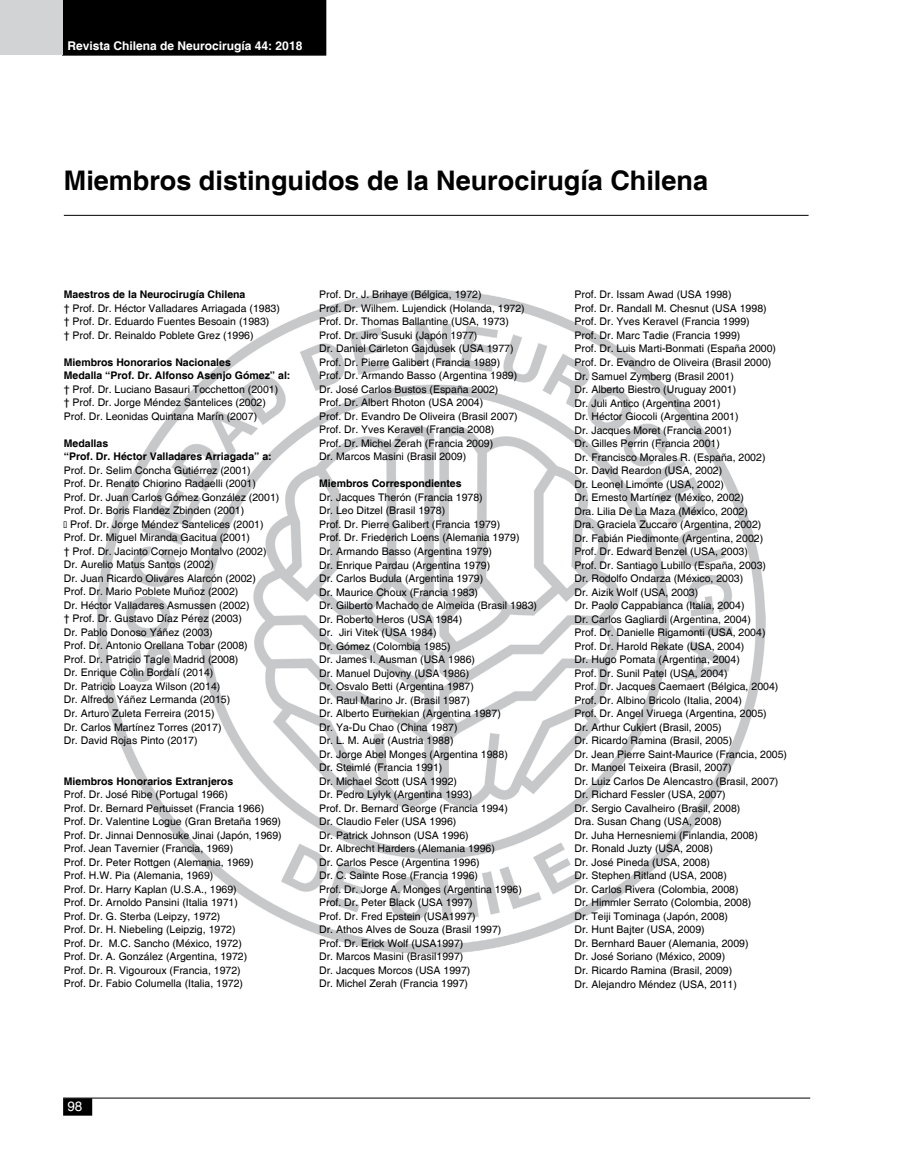
<style>
.page{position:relative;width:915px;height:1170px;background:#fff}
.page>*{position:absolute;margin:0;border:0;box-sizing:border-box;transform-origin:0 0}
.t1{font:700 27px "Helvetica";color:#000}
.t2{font:13.5px "Helvetica";color:#fff}
.t3{font:700 12px "Helvetica";color:#fff}
.t4{font:10.5px/13.5px "Helvetica";color:#000}
.t5{font:700 10.5px/13.5px "Helvetica";color:#000}
</style>
<div class="page">
<div style="left:64px;top:1098px;width:27px;height:16px;background:#000"></div>
<div style="left:63px;top:1098px;width:29px;height:17px;border:2px solid #000"></div>
<hr style="left:63px;top:1097px;width:747px;height:1px;background:#000">
<div style="left:62px;top:0;width:264px;height:56px;background:#000"></div>
<div style="left:0;top:0;width:62px;height:55px;background:#d1d3d4"></div>
<img style="left:98px;top:290px;width:667px;height:663px">
<hr style="left:64px;top:215px;width:744px;height:1px;background:#000">
<p class="t3" style="left:67px;top:39px;width:236px">Revista Chilena de Neurocirugía 44: 2018</p>
<h1 class="t1" style="left:64px;top:164px;width:645px">Miembros distinguidos de la Neurocirugía Chilena</h1>
<p class="t5" style="left:64px;top:288px;width:183px">Maestros de la Neurocirugía Chilena</p>
<p class="t4" style="left:64px;top:301px;width:217px">† Prof. Dr. Héctor Valladares Arriagada (1983) † Prof. Dr. Eduardo Fuentes Besoain (1983)<br>† Prof. Dr. Reinaldo Poblete Grez (1996)</p>
<p class="t5" style="left:64px;top:356px;width:228px">Miembros Honorarios Nacionales<br>Medalla “Prof. Dr. Alfonso Asenjo Gómez” al:</p>
<p class="t4" style="left:64px;top:382px;width:216px">† Prof. Dr. Luciano Basauri Tocchetton (2001) † Prof. Dr. Jorge Méndez Santelices (2002)<br>Prof. Dr. Leonidas Quintana Marín (2007)</p>
<p class="t5" style="left:64px;top:437px;width:209px">Medallas<br>“Prof. Dr. Héctor Valladares Arriagada” a:</p>
<p class="t4" style="left:64px;top:463px;width:188px">Prof. Dr. Selim Concha Gutiérrez (2001)</p>
<p class="t4" style="left:64px;top:477px;width:193px">Prof. Dr. Renato Chiorino Radaelli (2001)</p>
<p class="t4" style="left:64px;top:490px;width:217px">Prof. Dr. Juan Carlos Gómez González (2001)</p>
<p class="t4" style="left:64px;top:504px;width:182px">Prof. Dr. Boris Flandez Zbinden (2001)</p>
<p class="t4" style="left:70px;top:517px;width:195px">Prof. Dr. Jorge Méndez Santelices (2001)</p>
<p class="t4" style="left:64px;top:531px;width:188px">Prof. Dr. Miguel Miranda Gacitua (2001)</p>
<p class="t4" style="left:64px;top:544px;width:204px">† Prof. Dr. Jacinto Cornejo Montalvo (2002)</p>
<p class="t4" style="left:64px;top:558px;width:151px">Dr. Aurelio Matus Santos (2002)</p>
<p class="t4" style="left:64px;top:571px;width:193px">Dr. Juan Ricardo Olivares Alarcón (2002)</p>
<p class="t4" style="left:64px;top:585px;width:176px">Prof. Dr. Mario Poblete Muñoz (2002)</p>
<p class="t4" style="left:64px;top:598px;width:187px">Dr. Héctor Valladares Asmussen (2002)</p>
<p class="t4" style="left:64px;top:612px;width:179px">† Prof. Dr. Gustavo Díaz Pérez (2003)</p>
<p class="t4" style="left:64px;top:625px;width:150px">Dr. Pablo Donoso Yáñez (2003)</p>
<p class="t4" style="left:64px;top:639px;width:185px">Prof. Dr. Antonio Orellana Tobar (2008)</p>
<p class="t4" style="left:64px;top:652px;width:176px">Prof. Dr. Patricio Tagle Madrid (2008)</p>
<p class="t4" style="left:64px;top:666px;width:151px">Dr. Enrique Colin Bordalí (2014)</p>
<p class="t4" style="left:64px;top:680px;width:158px">Dr. Patricio Loayza Wilson (2014)</p>
<p class="t4" style="left:64px;top:693px;width:168px">Dr. Alfredo Yáñez Lermanda (2015)</p>
<p class="t4" style="left:64px;top:707px;width:152px">Dr. Arturo Zuleta Ferreira (2015)</p>
<p class="t4" style="left:64px;top:720px;width:159px">Dr. Carlos Martínez Torres (2017)</p>
<p class="t4" style="left:64px;top:734px;width:135px">Dr. David Rojas Pinto (2017)</p>
<p class="t5" style="left:64px;top:774px;width:171px">Miembros Honorarios Extranjeros</p>
<p class="t4" style="left:64px;top:788px;width:219px">Prof. Dr. José Ribe (Portugal 1966)<br>Prof. Dr. Bernard Pertuisset (Francia 1966)<br>Prof. Dr. Valentine Logue (Gran Bretaña 1969)<br>Prof. Dr. Jinnai Dennosuke Jinai (Japón, 1969)<br>Prof. Jean Tavernier (Francia, 1969)<br>Prof. Dr. Peter Rottgen (Alemania, 1969)<br>Prof. H.W. Pia (Alemania, 1969)<br>Prof. Dr. Harry Kaplan (U.S.A., 1969)<br>Prof. Dr. Arnoldo Pansini (Italia 1971)<br>Prof. Dr. G. Sterba (Leipzy, 1972)<br>Prof. Dr. H. Niebeling (Leipzig, 1972)<br>Prof. Dr. M.C. Sancho (México, 1972)<br>Prof. Dr. A. González (Argentina, 1972)<br>Prof. Dr. R. Vigouroux (Francia, 1972)<br>Prof. Dr. Fabio Columella (Italia, 1972)</p>
<p class="t4" style="left:319px;top:288px;width:207px">Prof. Dr. J. Brihaye (Bélgica, 1972)<br>Prof. Dr. Wilhem. Lujendick (Holanda, 1972)<br>Prof. Dr. Thomas Ballantine (USA, 1973)<br>Prof. Dr. Jiro Susuki (Japón 1977)<br>Dr. Daniel Carleton Gajdusek (USA 1977)<br>Prof. Dr. Pierre Galibert (Francia 1989)<br>Prof. Dr. Armando Basso (Argentina 1989)<br>Dr. José Carlos Bustos (España 2002)<br>Prof. Dr. Albert Rhoton (USA 2004)<br>Prof. Dr. Evandro De Oliveira (Brasil 2007)<br>Prof. Dr. Yves Keravel (Francia 2008)<br>Prof. Dr. Michel Zerah (Francia 2009)<br>Dr. Marcos Masini (Brasil 2009)</p>
<p class="t5" style="left:319px;top:477px;width:144px">Miembros Correspondientes</p>
<p class="t4" style="left:319px;top:491px;width:219px">Dr. Jacques Therón (Francia 1978)<br>Dr. Leo Ditzel (Brasil 1978)<br>Prof. Dr. Pierre Galibert (Francia 1979)<br>Prof. Dr. Friederich Loens (Alemania 1979)<br>Dr. Armando Basso (Argentina 1979)<br>Dr. Enrique Pardau (Argentina 1979)<br>Dr. Carlos Budula (Argentina 1979)<br>Dr. Maurice Choux (Francia 1983)<br>Dr. Gilberto Machado de Almeida (Brasil 1983)<br>Dr. Roberto Heros (USA 1984)<br>Dr. Jiri Vitek (USA 1984)<br>Dr. Gómez (Colombia 1985)<br>Dr. James I. Ausman (USA 1986)<br>Dr. Manuel Dujovny (USA 1986)<br>Dr. Osvalo Betti (Argentina 1987)<br>Dr. Raul Marino Jr. (Brasil 1987)<br>Dr. Alberto Eurnekian (Argentina 1987)<br>Dr. Ya-Du Chao (China 1987)<br>Dr. L. M. Auer (Austria 1988)<br>Dr. Jorge Abel Monges (Argentina 1988)<br>Dr. Steimlé (Francia 1991)<br>Dr. Michael Scott (USA 1992)<br>Dr. Pedro Lylyk (Argentina 1993)<br>Prof. Dr. Bernard George (Francia 1994)<br>Dr. Claudio Feler (USA 1996)<br>Dr. Patrick Johnson (USA 1996)<br>Dr. Albrecht Harders (Alemania 1996)<br>Dr. Carlos Pesce (Argentina 1996)<br>Dr. C. Sainte Rose (Francia 1996)<br>Prof. Dr. Jorge A. Monges (Argentina 1996)<br>Prof. Dr. Peter Black (USA 1997)<br>Prof. Dr. Fred Epstein (USA1997)<br>Dr. Athos Alves de Souza (Brasil 1997)<br>Prof. Dr. Erick Wolf (USA1997)<br>Dr. Marcos Masini (Brasil1997)<br>Dr. Jacques Morcos (USA 1997)<br>Dr. Michel Zerah (Francia 1997)</p>
<p class="t4" style="left:574px;top:288px;width:214px">Prof. Dr. Issam Awad (USA 1998)<br>Prof. Dr. Randall M. Chesnut (USA 1998)<br>Prof. Dr. Yves Keravel (Francia 1999)<br>Prof. Dr. Marc Tadie (Francia 1999)<br>Prof. Dr. Luis Marti-Bonmati (España 2000)<br>Prof. Dr. Evandro de Oliveira (Brasil 2000)<br>Dr. Samuel Zymberg (Brasil 2001)<br>Dr. Alberto Biestro (Uruguay 2001)<br>Dr. Juli Antico (Argentina 2001)<br>Dr. Héctor Giocoli (Argentina 2001)<br>Dr. Jacques Moret (Francia 2001)<br>Dr. Gilles Perrin (Francia 2001)<br>Dr. Francisco Morales R. (España, 2002)<br>Dr. David Reardon (USA, 2002)<br>Dr. Leonel Limonte (USA, 2002)<br>Dr. Ernesto Martínez (México, 2002)<br>Dra. Lilia De La Maza (México, 2002)<br>Dra. Graciela Zuccaro (Argentina, 2002)<br>Dr. Fabián Piedimonte (Argentina, 2002)<br>Prof. Dr. Edward Benzel (USA, 2003)<br>Prof. Dr. Santiago Lubillo (España, 2003)<br>Dr. Rodolfo Ondarza (México, 2003)<br>Dr. Aizik Wolf (USA, 2003)<br>Dr. Paolo Cappabianca (Italia, 2004)<br>Dr. Carlos Gagliardi (Argentina, 2004)<br>Prof. Dr. Danielle Rigamonti (USA, 2004)<br>Prof. Dr. Harold Rekate (USA, 2004)<br>Dr. Hugo Pomata (Argentina, 2004)<br>Prof. Dr. Sunil Patel (USA, 2004)<br>Prof. Dr. Jacques Caemaert (Bélgica, 2004)<br>Prof. Dr. Albino Bricolo (Italia, 2004)<br>Prof. Dr. Angel Viruega (Argentina, 2005)<br>Dr. Arthur Cukiert (Brasil, 2005)<br>Dr. Ricardo Ramina (Brasil, 2005)<br>Dr. Jean Pierre Saint-Maurice (Francia, 2005)<br>Dr. Manoel Teixeira (Brasil, 2007)<br>Dr. Luiz Carlos De Alencastro (Brasil, 2007)<br>Dr. Richard Fessler (USA, 2007)<br>Dr. Sergio Cavalheiro (Brasil, 2008)<br>Dra. Susan Chang (USA, 2008)<br>Dr. Juha Hernesniemi (Finlandia, 2008)<br>Dr. Ronald Juzty (USA, 2008)<br>Dr. José Pineda (USA, 2008)<br>Dr. Stephen Ritland (USA, 2008)<br>Dr. Carlos Rivera (Colombia, 2008)<br>Dr. Himmler Serrato (Colombia, 2008)<br>Dr. Teiji Tominaga (Japón, 2008)<br>Dr. Hunt Bajter (USA, 2009)<br>Dr. Bernhard Bauer (Alemania, 2009)<br>Dr. José Soriano (México, 2009)<br>Dr. Ricardo Ramina (Brasil, 2009)<br>Dr. Alejandro Méndez (USA, 2011)</p>
<p class="t2" style="left:67px;top:1098px;width:17px">98</p>
</div>
